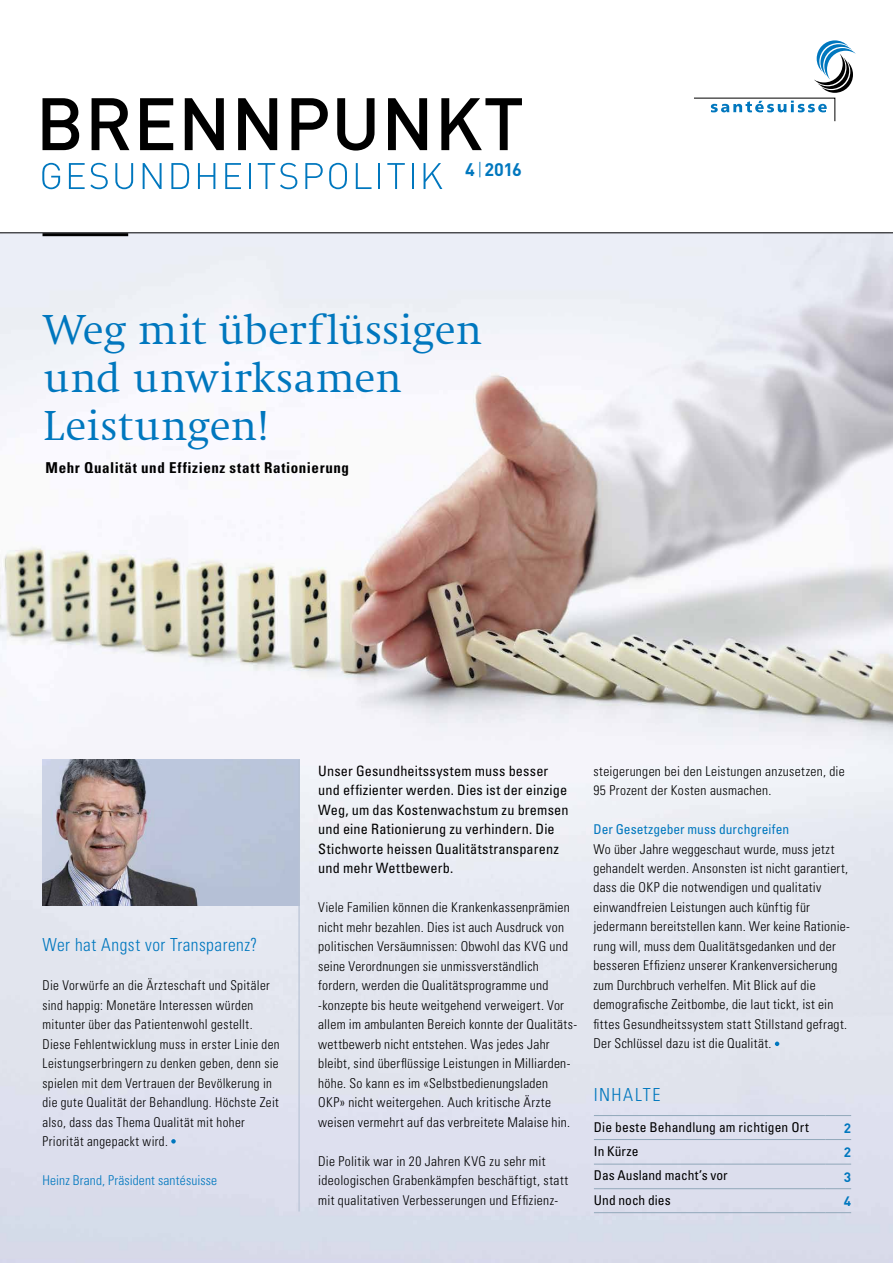
<style>
.page{position:relative;width:893px;height:1263px;background:#fff}
.page>*{position:absolute;margin:0;border:0;box-sizing:border-box;transform-origin:0 0}
.t1{font:300 43.5px/48px "Swift EF";letter-spacing:.005em;color:#0077be}
.t2{font:300 condensed 18px "Univers LT Std";letter-spacing:.03em;color:#0077be;scale:.96 1}
.t3{font:300 condensed 18px "Univers LT Std";letter-spacing:.085em;color:#0077be}
.t4{font:700 18px "DIN";color:#0077be}
.t5{font:700 condensed 15px "Univers LT Std";letter-spacing:.04em;color:#000}
.t6{font:condensed 14.25px/19.5px "Univers LT Std";letter-spacing:.01em;color:#000}
.t7{font:300 condensed 13.5px/19.5px "Univers LT Std";letter-spacing:.025em;color:#000}
.t8{font:300 condensed 13.5px/19.5px "Univers LT Std";letter-spacing:.025em;color:#000;scale:.96 1}
.t9{font:condensed 13.5px "Univers LT Std";letter-spacing:.005em;color:#000}
.t10{font:300 condensed 13.5px "Univers LT Std";letter-spacing:.015em;color:#0077be}
.t11{font:condensed 13.5px "Univers LT Std";color:#0077be}
.t12{font:700 13.5px "DIN";color:#0077be}
.s1{font-weight:300}
</style>
<div class="page">
<img style="left:0;top:233px;width:893px;height:1030px">
<hr style="left:0;top:232px;width:893px;height:1px;background:#000">
<hr style="left:43px;top:233px;width:85px;height:3px;background:#000">
<img style="left:43px;top:759px;width:255px;height:146px">
<svg style="left:694px;top:40px;width:162px;height:82px"></svg>
<hr style="left:298px;top:759px;width:2px;height:452px;background:#b8c3d5">
<svg style="left:43px;top:98px;width:36px;height:52px"></svg>
<svg style="left:92px;top:98px;width:37px;height:52px"></svg>
<svg style="left:140px;top:98px;width:33px;height:52px"></svg>
<svg style="left:185px;top:98px;width:39px;height:52px"></svg>
<svg style="left:238px;top:98px;width:39px;height:52px"></svg>
<svg style="left:291px;top:98px;width:37px;height:52px"></svg>
<svg style="left:337px;top:98px;width:38px;height:53px"></svg>
<svg style="left:388px;top:98px;width:39px;height:52px"></svg>
<svg style="left:441px;top:98px;width:81px;height:52px"></svg>
<svg style="left:42px;top:163px;width:18px;height:26px"></svg>
<svg style="left:69px;top:163px;width:39px;height:26px"></svg>
<svg style="left:115px;top:163px;width:18px;height:26px"></svg>
<svg style="left:143px;top:163px;width:19px;height:26px"></svg>
<svg style="left:171px;top:163px;width:18px;height:26px"></svg>
<svg style="left:198px;top:163px;width:17px;height:26px"></svg>
<svg style="left:225px;top:163px;width:16px;height:26px"></svg>
<hr style="left:249px;top:163px;width:2px;height:26px;background:#0077be">
<svg style="left:258px;top:163px;width:39px;height:26px"></svg>
<svg style="left:305px;top:163px;width:18px;height:26px"></svg>
<svg style="left:329px;top:163px;width:18px;height:26px"></svg>
<svg style="left:356px;top:163px;width:16px;height:26px"></svg>
<hr style="left:378px;top:163px;width:2px;height:26px;background:#0077be">
<svg style="left:387px;top:163px;width:18px;height:26px"></svg>
<hr style="left:412px;top:163px;width:2px;height:26px;background:#0077be">
<svg style="left:424px;top:163px;width:18px;height:26px"></svg>
<svg style="left:775px;top:1041px;width:4px;height:5px"></svg>
<hr style="left:594px;top:1115px;width:232px;height:1px;background:#91a8ba">
<svg style="left:826px;top:1115px;width:25px;height:1px"></svg>
<hr style="left:594px;top:1139px;width:232px;height:1px;background:#91a8ba">
<svg style="left:826px;top:1139px;width:25px;height:1px"></svg>
<hr style="left:594px;top:1164px;width:232px;height:1px;background:#91a8ba">
<svg style="left:826px;top:1164px;width:25px;height:1px"></svg>
<hr style="left:594px;top:1188px;width:232px;height:1px;background:#91a8ba">
<svg style="left:826px;top:1188px;width:25px;height:1px"></svg>
<hr style="left:594px;top:1212px;width:232px;height:1px;background:#91a8ba">
<svg style="left:826px;top:1212px;width:25px;height:1px"></svg>
<svg style="left:171px;top:1139px;width:5px;height:4px"></svg>
<h2 class="t4" style="left:465px;top:157px;width:58px">4<span class="s1">|</span>2016</h2>
<h1 class="t1" style="left:44px;top:307px;width:440px">Weg mit überflüssigen und unwirksamen<br>Leistungen!</h1>
<p class="t5" style="left:46px;top:458px;width:305px">Mehr Qualität und Effizienz statt Rationierung</p>
<h2 class="t2" style="left:43px;top:934px;width:225px">Wer hat Angst vor Transparenz?</h2>
<p class="t8" style="left:43px;top:976px;width:249px">Die Vorwürfe an die Ärzteschaft und Spitäler sind happig: Monetäre Interessen würden mitunter über das Patientenwohl gestellt.<br>Diese Fehlentwicklung muss in erster Linie den Leistungserbringern zu denken geben, denn sie spielen mit dem Vertrauen der Bevölkerung in die gute Qualität der Behandlung. Höchste Zeit also, dass das Thema Qualität mit hoher Priorität angepackt wird.</p>
<p class="t10" style="left:43px;top:1172px;width:176px">Heinz Brand, Präsident santésuisse</p>
<p class="t6" style="left:318px;top:760px;width:252px">Unser Gesundheitssystem muss besser und effizienter werden. Dies ist der einzige Weg, um das Kostenwachstum zu bremsen und eine Rationierung zu verhindern. Die Stichworte heissen Qualitätstransparenz und mehr Wettbewerb.</p>
<p class="t7" style="left:318px;top:897px;width:260px">Viele Familien können die Krankenkassenprämien nicht mehr bezahlen. Dies ist auch Ausdruck von politischen Versäumnissen: Obwohl das KVG und seine Verordnungen sie unmissverständlich fordern, werden die Qualitätsprogramme und -konzepte bis heute weitgehend verweigert. Vor allem im ambulanten Bereich konnte der Qualitäts&shy;wettbewerb nicht entstehen. Was jedes Jahr bleibt, sind überflüssige Leistungen in Milliarden&shy;höhe. So kann es im «Selbstbedienungsladen OKP» nicht weitergehen. Auch kritische Ärzte weisen vermehrt auf das verbreitete Malaise hin.</p>
<p class="t7" style="left:318px;top:1151px;width:252px">Die Politik war in 20 Jahren KVG zu sehr mit ideologischen Grabenkämpfen beschäftigt, statt mit qualitativen Verbesserungen und Effizienz-</p>
<p class="t7" style="left:593px;top:761px;width:253px">steigerungen bei den Leistungen anzusetzen, die<br>95 Prozent der Kosten ausmachen.</p>
<p class="t11" style="left:593px;top:821px;width:197px">Der Gesetzgeber muss durchgreifen</p>
<p class="t7" style="left:593px;top:839px;width:258px">Wo über Jahre weggeschaut wurde, muss jetzt gehandelt werden. Ansonsten ist nicht garantiert, dass die OKP die notwendigen und qualitativ einwandfreien Leistungen auch künftig für jedermann bereitstellen kann. Wer keine Rationie&shy;rung will, muss dem Qualitätsgedanken und der besseren Effizienz unserer Krankenversicherung zum Durchbruch verhelfen. Mit Blick auf die demografische Zeitbombe, die laut tickt, ist ein fittes Gesundheitssystem statt Stillstand gefragt.<br>Der Schlüssel dazu ist die Qualität.</p>
<h2 class="t3" style="left:594px;top:1083px;width:68px">INHALTE</h2>
<p class="t9" style="left:594px;top:1118px;width:216px">Die beste Behandlung am richtigen Ort</p>
<p class="t12" style="left:844px;top:1119px;width:9px">2</p>
<p class="t9" style="left:594px;top:1142px;width:46px">In Kürze</p>
<p class="t12" style="left:844px;top:1143px;width:9px">2</p>
<p class="t9" style="left:594px;top:1167px;width:135px">Das Ausland macht’s vor</p>
<p class="t12" style="left:844px;top:1168px;width:9px">3</p>
<p class="t9" style="left:594px;top:1191px;width:78px">Und noch dies</p>
<p class="t12" style="left:844px;top:1192px;width:9px">4</p>
</div>
